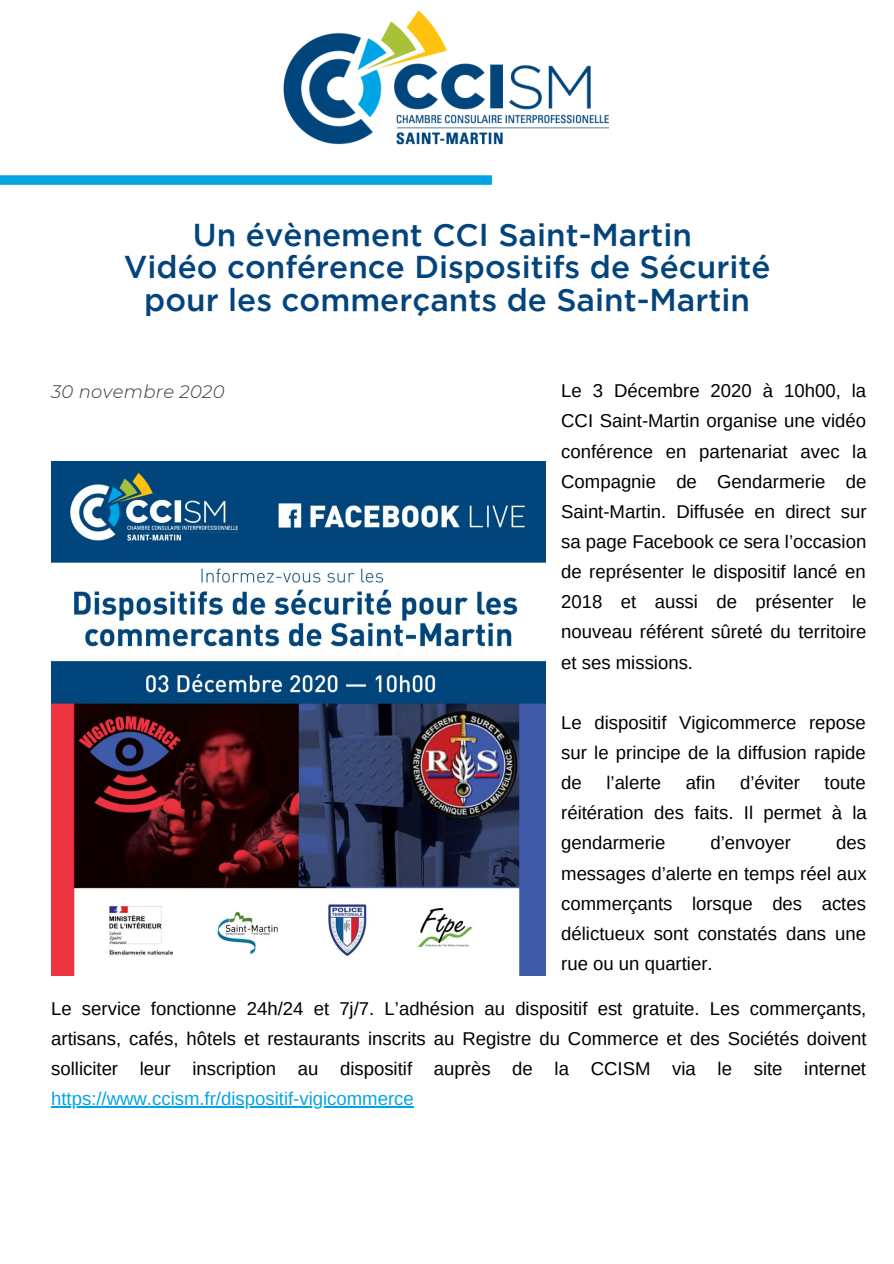
<style>
.page{position:relative;width:894px;height:1264px;background:#fff}
.page>*{position:absolute;margin:0;border:0;box-sizing:border-box;transform-origin:0 0}
.t1{font:500 31.5px/32.7px "i Ciel Gotham";color:#04447c;text-align:center}
.t2{font:18.6px/30.2px "Arimo";color:#000;text-align:justify}
.t3{font:18.6px "Arimo";color:#04a4e4}
.t4{font:italic 300 18px "Montserrat";letter-spacing:.02em;color:#363633}
</style>
<div class="page">
<img style="left:283px;top:10px;width:326px;height:135px">
<svg style="left:0;top:175px;width:492px;height:10px;background:#0ea7e5"></svg>
<img style="left:51px;top:461px;width:494px;height:514px">
<hr style="left:51px;top:1106px;width:363px;height:1px;background:#04a4e4">
<h1 class="t1" style="left:124px;top:220px;width:647px">Un évènement CCI Saint-Martin<br>Vidéo conférence Dispositifs de Sécurité pour les commerçants de Saint-Martin</h1>
<p class="t4" style="left:51px;top:380px;width:175px">30 novembre 2020</p>
<p class="t2" style="left:561px;top:376px;width:307px">Le 3 Décembre 2020 à 10h00, la CCI Saint-Martin organise une vidéo conférence en partenariat avec la Compagnie de Gendarmerie de Saint-Martin. Diffusée en direct sur sa page Facebook ce sera l’occasion de représenter le dispositif lancé en 2018 et aussi de présenter le nouveau référent sûreté du territoire et ses missions.</p>
<p class="t2" style="left:561px;top:707px;width:306px">Le dispositif Vigicommerce repose sur le principe de la diffusion rapide de</p>
<p class="t2" style="left:606px;top:767px;width:56px">l’alerte</p>
<p class="t2" style="left:685px;top:767px;width:31px">afin</p>
<p class="t2" style="left:740px;top:767px;width:61px">d’éviter</p>
<p class="t2" style="left:561px;top:767px;width:307px;text-indent:263px">toute réitération des faits. Il permet à la gendarmerie</p>
<p class="t2" style="left:561px;top:827px;width:307px;text-indent:275px">des messages d’alerte en temps réel aux commerçants lorsque des actes délictueux sont constatés dans une rue ou un quartier.</p>
<p class="t2" style="left:710px;top:827px;width:82px">d’envoyer</p>
<p class="t2" style="left:51px;top:993px;width:816px">Le service fonctionne 24h/24 et 7j/7. L’adhésion au dispositif est gratuite. Les commerçants, artisans, cafés, hôtels et restaurants inscrits au Registre du Commerce et des Sociétés doivent solliciter leur inscription au dispositif auprès de la CCISM via le site internet</p>
<p class="t3" style="left:51px;top:1088px;width:364px">https://www.ccism.fr/dispositif-vigicommerce</p>
</div>
